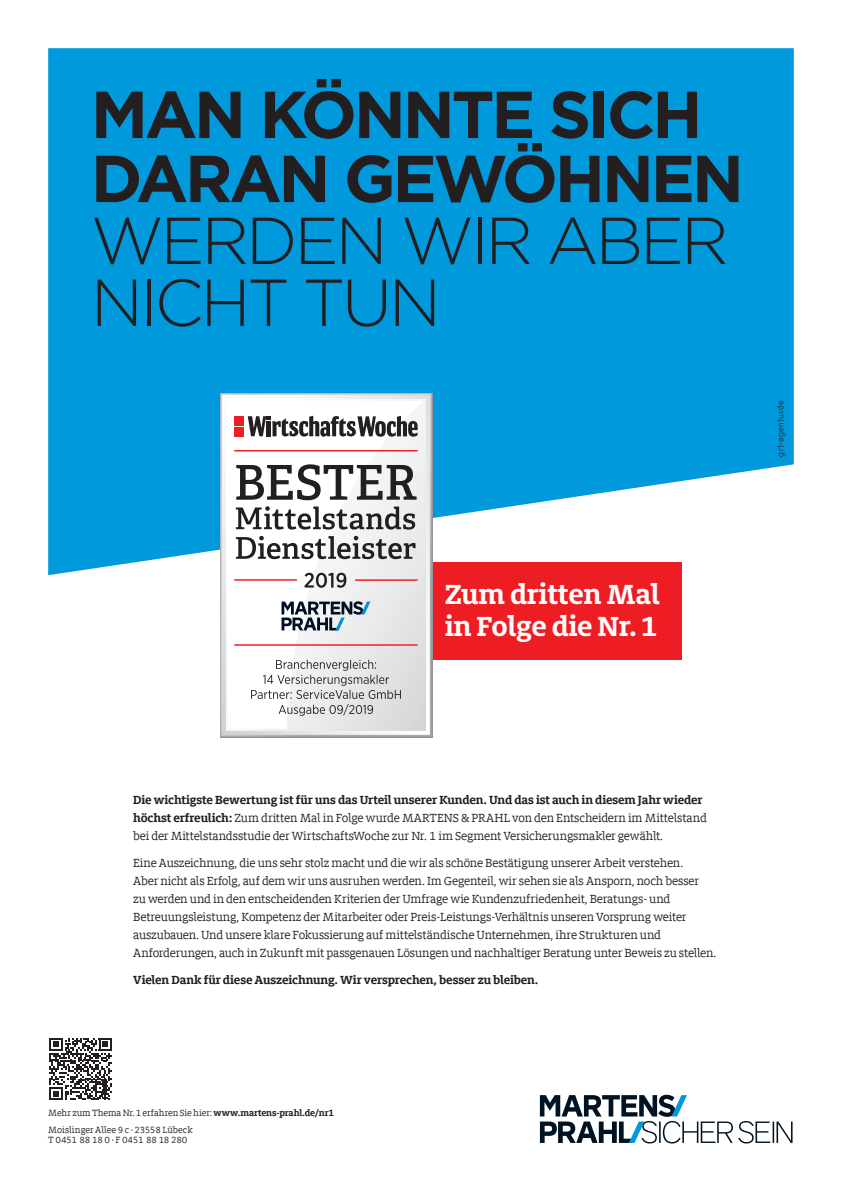
<style>
.page{position:relative;width:842px;height:1191px;background:#fff}
.page>*{position:absolute;margin:0;border:0;box-sizing:border-box;transform-origin:0 0}
.t1{font:700 66.2px "Gotham";letter-spacing:-.05em;color:#231f20}
.t2{font:300 66.2px "Gotham";letter-spacing:-.05em;color:#231f20}
.t3{font:700 30.6px/32.6px "Milo Slab Offc";letter-spacing:-.01em;color:#fff}
.t4{font:13px/18px "Milo Slab Offc";letter-spacing:-.015em;color:#231f20}
.t5{font:700 13px "Milo Slab Offc";letter-spacing:-.01em;color:#231f20}
.Copy{font:10px "Milo Slab Offc";letter-spacing:-.01em;color:#231f20}
.Copy-2{font:10px "Milo Slab Offc";letter-spacing:-.03em;color:#231f20}
.t6{font:300 9px "Akzidenz Grotesk Pro";letter-spacing:.03em;color:#231f20}
.s1{font-weight:700}
</style>
<div class="page">
<svg style="left:48px;top:48px;width:746px;height:527px;background:#15a1de"></svg>
<svg style="left:49px;top:1038px;width:63px;height:62px"></svg>
<svg style="left:540px;top:1094px;width:252px;height:49px"></svg>
<div style="left:416px;top:562px;width:266px;height:97px;background:#ee1d23"></div>
<svg style="left:223px;top:396px;width:205px;height:337px"></svg>
<div style="left:220px;top:393px;width:211px;height:343px;border:2px solid #fff"></div>
<svg style="left:229px;top:402px;width:194px;height:326px"></svg>
<div style="left:226px;top:399px;width:200px;height:332px;border:2px solid #fff"></div>
<svg style="left:251px;top:660px;width:150px;height:56px"></svg>
<hr style="left:234px;top:450px;width:184px;height:1px;background:#ee1d23">
<hr style="left:234px;top:644px;width:184px;height:1px;background:#ee1d23">
<svg style="left:248px;top:416px;width:170px;height:21px"></svg>
<div style="left:234px;top:427px;width:9px;height:9px;background:#ee1d23"></div>
<div style="left:234px;top:416px;width:9px;height:9px;background:#ee1d23"></div>
<hr style="left:234px;top:579px;width:63px;height:1px;background:#ee1d23">
<hr style="left:355px;top:579px;width:63px;height:2px;background:#ee1d23">
<svg style="left:305px;top:573px;width:41px;height:15px"></svg>
<svg style="left:236px;top:464px;width:181px;height:36px"></svg>
<svg style="left:236px;top:506px;width:179px;height:23px"></svg>
<svg style="left:236px;top:536px;width:179px;height:23px"></svg>
<svg style="left:281px;top:601px;width:89px;height:29px"></svg>
<p class="t1" style="left:91px;top:71px;width:613px">MAN KÖNNTE SICH</p>
<p class="t1" style="left:91px;top:135px;width:655px">DARAN GEWÖHNEN</p>
<p class="t2" style="left:91px;top:199px;width:639px">WERDEN WIR ABER</p>
<p class="t2" style="left:91px;top:261px;width:352px">NICHT TUN</p>
<p class="t6" style="left:774px;top:456px;width:58px;rotate:-90deg">grt-agentur.de</p>
<p class="t3" style="left:445px;top:578px;width:217px">Zum dritten Mal in Folge die Nr. 1</p>
<p class="t4" style="left:133px;top:791px;width:575px"><span class="s1">Die wichtigste Bewertung ist für uns das Urteil unserer Kunden. Und das ist auch in diesem Jahr wieder höchst erfreulich:</span> Zum dritten Mal in Folge wurde MARTENS &amp; PRAHL von den Entscheidern im Mittelstand bei der Mittelstandsstudie der WirtschaftsWoche zur Nr. 1 im Segment Versicherungsmakler gewählt.</p>
<p class="t4" style="left:133px;top:854px;width:585px">Eine Auszeichnung, die uns sehr stolz macht und die wir als schöne Bestätigung unserer Arbeit verstehen.<br>Aber nicht als Erfolg, auf dem wir uns ausruhen werden. Im Gegenteil, wir sehen sie als Ansporn, noch besser<br>zu werden und in den entscheidenden Kriterien der Umfrage wie Kundenzufriedenheit, Beratungs- und Betreuungsleistung, Kompetenz der Mitarbeiter oder Preis-Leistungs-Verhältnis unseren Vorsprung weiter auszubauen. Und unsere klare Fokussierung auf mittelständische Unternehmen, ihre Strukturen und Anforderungen, auch in Zukunft mit passgenauen Lösungen und nachhaltiger Beratung unter Beweis zu stellen.</p>
<p class="t5" style="left:133px;top:973px;width:407px">Vielen Dank für diese Auszeichnung. Wir versprechen, besser zu bleiben.</p>
<p class="Copy" style="left:48px;top:1107px;width:287px">Mehr zum Thema Nr. 1 erfahren Sie hier: <span class="s1">www.martens-prahl.de/nr1</span></p>
<p class="Copy" style="left:48px;top:1124px;width:146px">Moislinger Allee 9 c · 23558 Lübeck</p>
<p class="Copy-2" style="left:48px;top:1134px;width:141px">T 0451 88 18 0 · F 0451 88 18 280</p>
</div>
